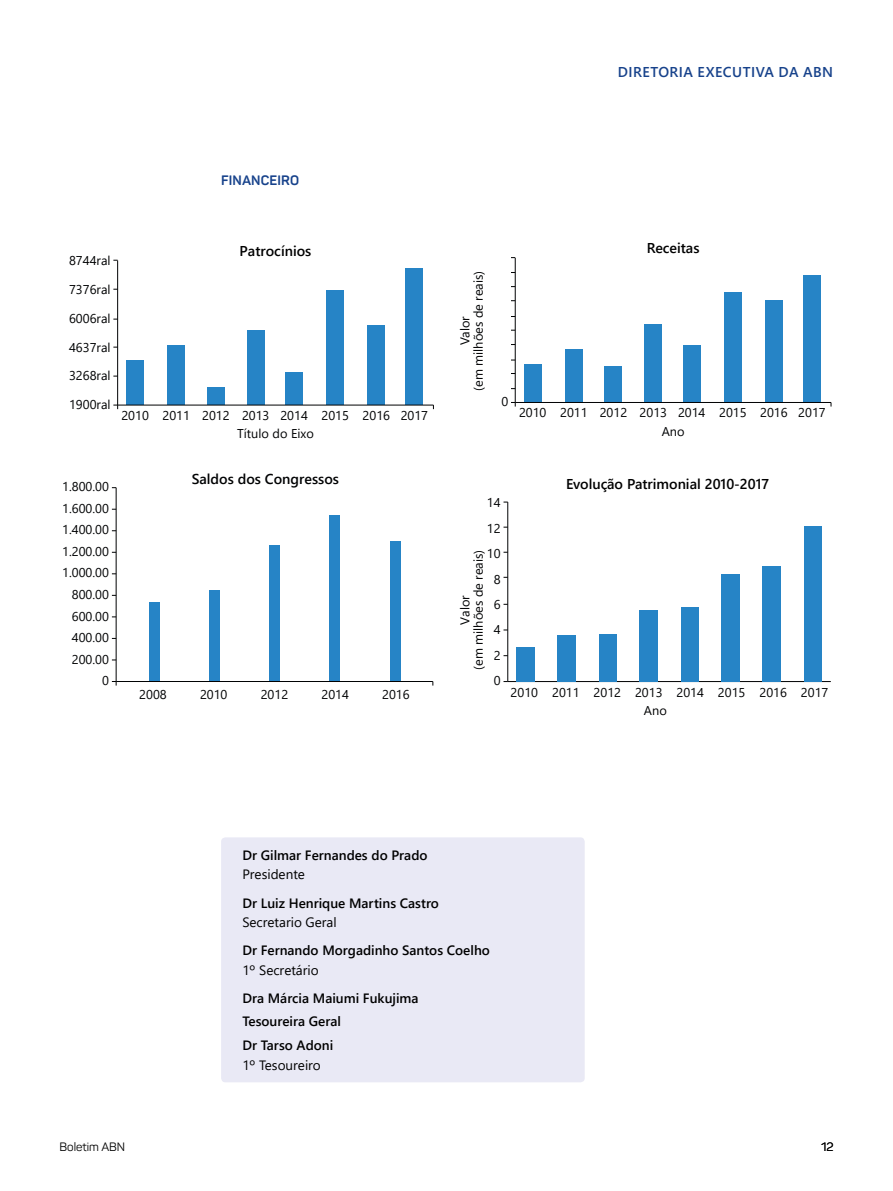
<style>
.page{position:relative;width:893px;height:1191px;background:#fff}
.page>*{position:absolute;margin:0;border:0;box-sizing:border-box;transform-origin:0 0}
.t1{font:600 14.25px "Segoe UI";color:#000}
.t2{font:600 14.25px "Segoe UI";letter-spacing:.035em;color:#17428b}
.t3{font:600 14.25px "Segoe UI";color:#010203}
.t4{font:600 13.5px/23.7px "Segoe UI";color:#000}
.t5{font:13.5px "Segoe UI";color:#000}
.t6{font:700 13.5px "Panton";letter-spacing:.01em;color:#17428b}
.t7{font:12.75px/13.5px "Segoe UI";color:#010203;text-align:center}
.t8{font:12px "Panton";color:#000}
</style>
<div class="page">
<div style="left:221px;top:837px;width:364px;height:245px;background:#e9e9f5;border-radius:4px"></div>
<div style="left:149px;top:601px;width:11px;height:80px;background:#2684c6"></div>
<div style="left:209px;top:590px;width:11px;height:91px;background:#2684c6"></div>
<div style="left:269px;top:544px;width:11px;height:137px;background:#2684c6"></div>
<div style="left:329px;top:514px;width:11px;height:167px;background:#2684c6"></div>
<div style="left:390px;top:541px;width:10px;height:140px;background:#2684c6"></div>
<hr style="left:116px;top:487px;width:1px;height:194px;background:#010203">
<hr style="left:116px;top:681px;width:317px;height:1px;background:#010203">
<hr style="left:507px;top:502px;width:1px;height:179px;background:#010203">
<hr style="left:508px;top:681px;width:323px;height:1px;background:#010203">
<div style="left:517px;top:647px;width:18px;height:34px;background:#2684c6"></div>
<div style="left:558px;top:635px;width:18px;height:46px;background:#2684c6"></div>
<div style="left:599px;top:634px;width:18px;height:47px;background:#2684c6"></div>
<div style="left:639px;top:610px;width:18px;height:71px;background:#2684c6"></div>
<div style="left:681px;top:607px;width:17px;height:74px;background:#2684c6"></div>
<div style="left:722px;top:574px;width:18px;height:107px;background:#2684c6"></div>
<div style="left:763px;top:566px;width:18px;height:115px;background:#2684c6"></div>
<div style="left:804px;top:525px;width:18px;height:156px;background:#2684c6"></div>
<div style="left:524px;top:364px;width:18px;height:38px;background:#2684c6"></div>
<div style="left:565px;top:349px;width:18px;height:53px;background:#2684c6"></div>
<div style="left:605px;top:366px;width:17px;height:36px;background:#2684c6"></div>
<div style="left:645px;top:324px;width:17px;height:78px;background:#2684c6"></div>
<div style="left:683px;top:344px;width:17px;height:58px;background:#2684c6"></div>
<div style="left:724px;top:292px;width:18px;height:110px;background:#2684c6"></div>
<div style="left:765px;top:299px;width:18px;height:103px;background:#2684c6"></div>
<div style="left:803px;top:275px;width:18px;height:127px;background:#2684c6"></div>
<hr style="left:515px;top:258px;width:1px;height:144px;background:#010203">
<hr style="left:515px;top:402px;width:316px;height:1px;background:#010203">
<div style="left:126px;top:361px;width:18px;height:44px;background:#2684c6"></div>
<div style="left:168px;top:346px;width:17px;height:59px;background:#2684c6"></div>
<div style="left:207px;top:388px;width:18px;height:17px;background:#2684c6"></div>
<div style="left:247px;top:330px;width:17px;height:75px;background:#2684c6"></div>
<div style="left:285px;top:373px;width:18px;height:32px;background:#2684c6"></div>
<div style="left:327px;top:291px;width:17px;height:114px;background:#2684c6"></div>
<div style="left:368px;top:325px;width:17px;height:80px;background:#2684c6"></div>
<div style="left:406px;top:269px;width:17px;height:136px;background:#2684c6"></div>
<hr style="left:117px;top:260px;width:1px;height:145px;background:#010203">
<hr style="left:118px;top:405px;width:315px;height:1px;background:#010203">
<p class="t2" style="left:618px;top:58px;width:217px">DIRETORIA EXECUTIVA DA ABN</p>
<p class="t6" style="left:221px;top:172px;width:79px">FINANCEIRO</p>
<p class="t7" style="left:69px;top:253px;width:43px">8744ral</p>
<p class="t7" style="left:69px;top:281px;width:43px">7376ral</p>
<p class="t7" style="left:69px;top:310px;width:43px">6006ral</p>
<p class="t7" style="left:69px;top:339px;width:43px">4637ral</p>
<p class="t7" style="left:69px;top:368px;width:43px">3268ral</p>
<p class="t7" style="left:69px;top:396px;width:43px">1900ral</p>
<p class="t1" style="left:240px;top:237px;width:73px">Patrocínios</p>
<p class="t7" style="left:121px;top:407px;width:308px">2010 2011 2012 2013 2014 2015 2016 2017</p>
<p class="t7" style="left:237px;top:426px;width:78px">Título do Eixo</p>
<p class="t7" style="left:62px;top:479px;width:48px">1.800.00</p>
<p class="t3" style="left:192px;top:465px;width:149px">Saldos dos Congressos</p>
<p class="t7" style="left:62px;top:500px;width:48px">1.600.00</p>
<p class="t7" style="left:62px;top:522px;width:48px">1.400.00</p>
<p class="t7" style="left:62px;top:543px;width:48px">1.200.00</p>
<p class="t7" style="left:62px;top:565px;width:48px">1.000.00</p>
<p class="t7" style="left:72px;top:586px;width:39px">800.00</p>
<p class="t7" style="left:72px;top:608px;width:39px">600.00</p>
<p class="t7" style="left:72px;top:629px;width:39px">400.00</p>
<p class="t7" style="left:72px;top:651px;width:39px">200.00</p>
<p class="t7" style="left:102px;top:673px;width:8px">0</p>
<p class="t7" style="left:139px;top:686px;width:29px">2008</p>
<p class="t7" style="left:200px;top:686px;width:29px">2010</p>
<p class="t7" style="left:261px;top:686px;width:29px">2012</p>
<p class="t7" style="left:321px;top:686px;width:29px">2014</p>
<p class="t7" style="left:382px;top:686px;width:29px">2016</p>
<p class="t7" style="left:457px;top:391px;width:122px;rotate:-90deg">Valor<br>(em milhões de reais)</p>
<p class="t1" style="left:647px;top:234px;width:54px">Receitas</p>
<p class="t7" style="left:501px;top:394px;width:8px">0</p>
<p class="t7" style="left:519px;top:405px;width:308px">2010 2011 2012 2013 2014 2015 2016 2017</p>
<p class="t7" style="left:662px;top:423px;width:24px">Ano</p>
<p class="t7" style="left:487px;top:495px;width:15px">14</p>
<p class="t7" style="left:487px;top:520px;width:15px">12</p>
<p class="t7" style="left:487px;top:545px;width:15px">10</p>
<p class="t7" style="left:457px;top:670px;width:122px;rotate:-90deg">Valor<br>(em milhões de reais)</p>
<p class="t7" style="left:494px;top:571px;width:8px">8</p>
<p class="t7" style="left:494px;top:596px;width:8px">6</p>
<p class="t7" style="left:494px;top:622px;width:8px">4</p>
<p class="t7" style="left:494px;top:647px;width:8px">2</p>
<p class="t1" style="left:566px;top:471px;width:205px">Evolução Patrimonial 2010-2017</p>
<p class="t7" style="left:494px;top:673px;width:8px">0</p>
<p class="t7" style="left:644px;top:682px;width:24px;line-height:18px;text-align:left;text-indent:-133px">2010 2011 2012 2013<br>Ano</p>
<p class="t7" style="left:676px;top:684px;width:153px">2014 2015 2016 2017</p>
<p class="t8" style="left:60px;top:1139px;width:67px">Boletim ABN</p>
<p class="t4" style="left:242px;top:842px;width:187px">Dr Gilmar Fernandes do Prado</p>
<p class="t5" style="left:242px;top:862px;width:64px">Presidente</p>
<p class="t4" style="left:242px;top:889px;width:198px">Dr Luiz Henrique Martins Castro</p>
<p class="t5" style="left:242px;top:909px;width:96px">Secretario Geral</p>
<p class="t4" style="left:242px;top:937px;width:249px">Dr Fernando Morgadinho Santos Coelho</p>
<p class="t5" style="left:242px;top:957px;width:78px">1º Secretário</p>
<p class="t4" style="left:242px;top:984px;width:178px">Dra Márcia Maiumi Fukujima<br>Tesoureira Geral<br>Dr Tarso Adoni</p>
<p class="t5" style="left:242px;top:1052px;width:80px">1º Tesoureiro</p>
<p class="t8" style="left:821px;top:1139px;width:14px">12</p>
</div>
